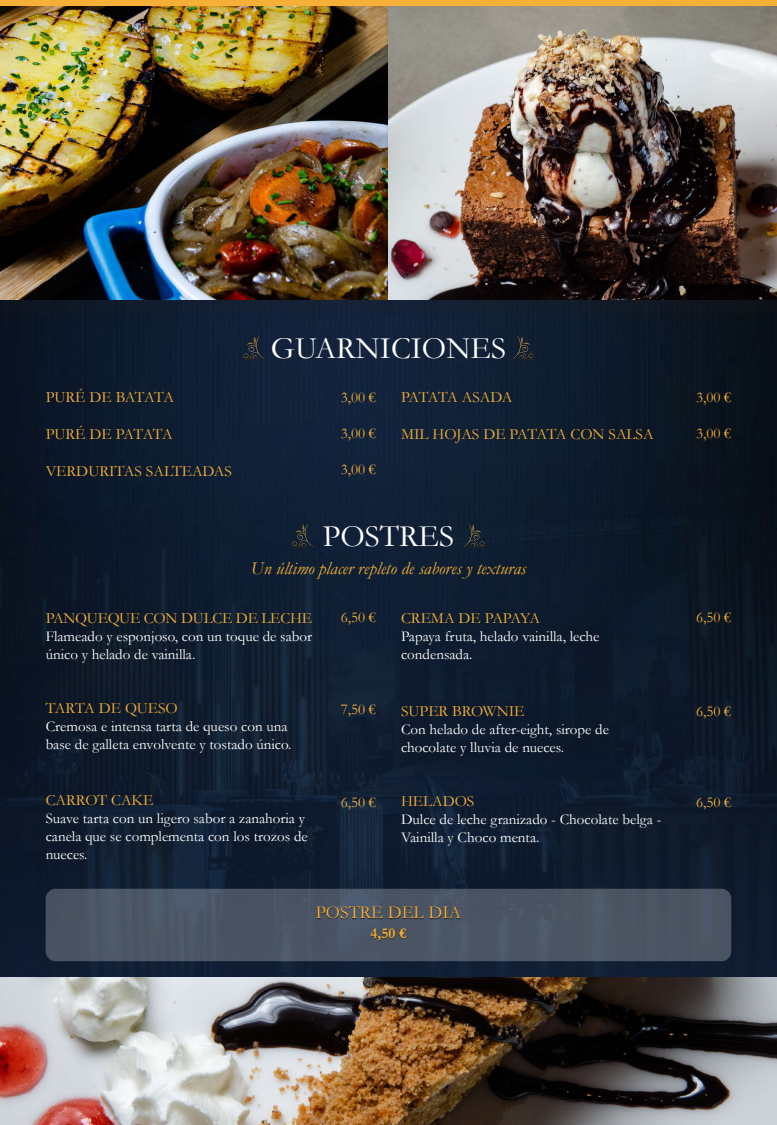
<style>
.page{position:relative;width:777px;height:1125px;background:#fff}
.page>*{position:absolute;margin:0;border:0;box-sizing:border-box;transform-origin:0 0}
.t1{font:31.25px "Garamond";color:#fff}
.t2{font:italic 18.12px "Garamond";color:#f6b035}
.t3{font:18.12px "Garamond";color:#f6b035}
.t4{font:15.62px "Garamond";color:#f6b035}
.t5{font:15.62px "Garamond";letter-spacing:-.025em;color:#f6b035}
.t6{font:15px/18px "Garamond";color:#fff}
.t7{font:15px "Garamond";color:#f6b035}
.t8{font:700 15px "Garamond";color:#f6b035}
</style>
<div class="page">
<img style="left:0;top:316px;width:776px;height:105px">
<svg style="left:0;top:421px;width:776px;height:557px;background:#0e1b2d"></svg>
<div style="left:0;top:9px;width:392px;height:307px;background:#231f20;opacity:.2"></div>
<img style="left:0;top:6px;width:776px;height:294px">
<div style="left:385px;top:9px;width:391px;height:307px;background:#231f20;opacity:.2"></div>
<svg style="left:243px;top:336px;width:15px;height:25px"></svg>
<svg style="left:292px;top:524px;width:15px;height:24px"></svg>
<svg style="left:510px;top:345px;width:23px;height:16px"></svg>
<svg style="left:461px;top:532px;width:23px;height:17px"></svg>
<img style="left:0;top:978px;width:776px;height:147px">
<div style="left:0;top:0;width:776px;height:6px;background:#f6af37"></div>
<div style="left:46px;top:889px;width:685px;height:72px;background:#4a5463;border-radius:10px"></div>
<svg style="left:316px;top:906px;width:145px;height:13px"></svg>
<svg style="left:371px;top:929px;width:35px;height:13px"></svg>
<p class="t5" style="left:46px;top:387px;width:130px">PURÉ DE BATATA</p>
<p class="t5" style="left:46px;top:423px;width:128px">PURÉ DE PATATA</p>
<p class="t4" style="left:46px;top:461px;width:188px">VERDURITAS SALTEADAS</p>
<h1 class="t1" style="left:271px;top:327px;width:236px">GUARNICIONES</h1>
<p class="t7" style="left:340px;top:387px;width:37px">3,00 €</p>
<p class="t7" style="left:340px;top:423px;width:37px">3,00 €</p>
<p class="t7" style="left:340px;top:459px;width:37px">3,00 €</p>
<p class="t5" style="left:401px;top:387px;width:113px">PATATA ASADA</p>
<p class="t4" style="left:401px;top:423px;width:254px">MIL HOJAS DE PATATA CON SALSA</p>
<h1 class="t1" style="left:323px;top:515px;width:133px">POSTRES</h1>
<p class="t2" style="left:251px;top:556px;width:276px">Un último placer repleto de sabores y texturas</p>
<p class="t4" style="left:46px;top:607px;width:268px">PANQUEQUE CON DULCE DE LECHE</p>
<p class="t6" style="left:46px;top:627px;width:268px">Flameado y esponjoso, con un toque de sabor único y helado de vainilla.</p>
<p class="t4" style="left:46px;top:698px;width:134px">TARTA DE QUESO</p>
<p class="t6" style="left:46px;top:717px;width:247px">Cremosa e intensa tarta de queso con una base de galleta envolvente y tostado único.</p>
<p class="t4" style="left:46px;top:790px;width:109px">CARROT CAKE</p>
<p class="t6" style="left:46px;top:809px;width:263px">Suave tarta con un ligero sabor a zanahoria y canela que se complementa con los trozos de nueces.</p>
<p class="t7" style="left:340px;top:608px;width:37px">6,50 €</p>
<p class="t4" style="left:401px;top:607px;width:140px">CREMA DE PAPAYA</p>
<p class="t6" style="left:401px;top:626px;width:200px;line-height:18.8px">Papaya fruta, helado vainilla, leche condensada.</p>
<p class="t7" style="left:340px;top:700px;width:37px">7,50 €</p>
<p class="t4" style="left:401px;top:700px;width:125px">SUPER BROWNIE</p>
<p class="t6" style="left:401px;top:720px;width:209px">Con helado de after-eight, sirope de chocolate y lluvia de nueces.</p>
<p class="t7" style="left:340px;top:792px;width:37px">6,50 €</p>
<p class="t4" style="left:401px;top:791px;width:75px">HELADOS</p>
<p class="t6" style="left:401px;top:810px;width:262px">Dulce de leche granizado - Chocolate belga -<br>Vainilla y Choco menta.</p>
<p class="t3" style="left:315px;top:900px;width:147px">POSTRE DEL DIA</p>
<p class="t8" style="left:370px;top:923px;width:37px">4,50 €</p>
<p class="t7" style="left:695px;top:387px;width:37px">3,00 €</p>
<p class="t7" style="left:695px;top:423px;width:37px">3,00 €</p>
<p class="t7" style="left:695px;top:608px;width:37px">6,50 €</p>
<p class="t7" style="left:695px;top:701px;width:37px">6,50 €</p>
<p class="t7" style="left:695px;top:792px;width:37px">6,50 €</p>
</div>
